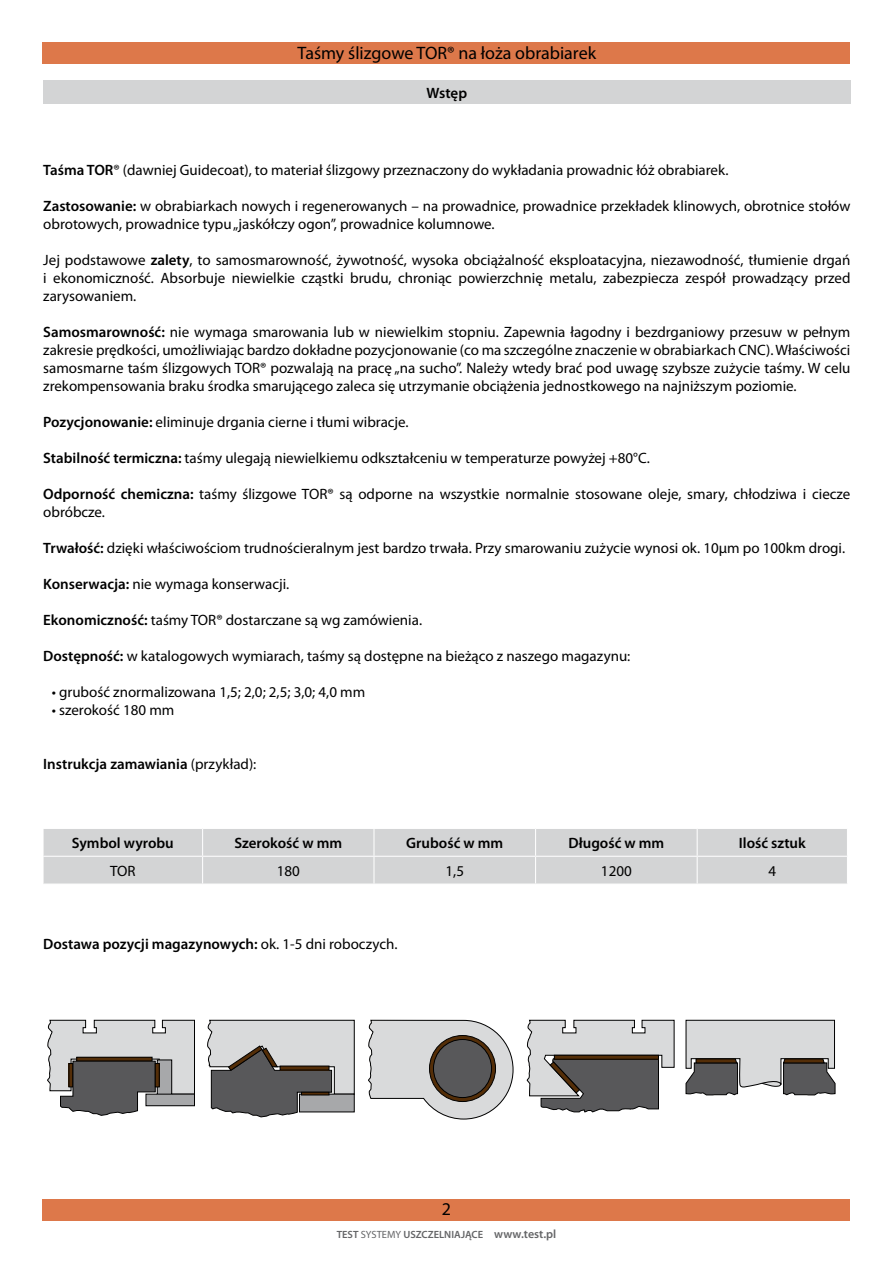
<style>
.page{position:relative;width:893px;height:1263px;background:#fff}
.page>*{position:absolute;margin:0;border:0;box-sizing:border-box;transform-origin:0 0}
.t1{font:18px "Myriad Pro";color:#000}
.t2{font:15px/18px "Myriad Pro";color:#000}
.t3{font:600 15px "Myriad Pro";color:#000}
.t4{font:600 10.5px "Myriad Pro";color:#646567}
.s1{font-weight:600}
.s2{font-weight:400}
.s3{font-size:12px}
</style>
<div class="page">
<div style="left:43px;top:1199px;width:807px;height:21px;background:#dd784a"></div>
<div style="left:43px;top:43px;width:807px;height:21px;background:#dd784a"></div>
<svg style="left:47px;top:1020px;width:148px;height:96px;background:#a7a6a7"></svg>
<div style="left:146px;top:1094px;width:48px;height:12px;background:#a7a8aa"></div>
<div style="left:146px;top:1094px;width:49px;height:12px;border:1px solid #000"></div>
<div style="left:157px;top:1060px;width:15px;height:34px;background:#a7a8aa"></div>
<div style="left:157px;top:1059px;width:15px;height:35px;border:1px solid #000"></div>
<hr style="left:155px;top:1063px;width:4px;height:24px;background:#542e08">
<div style="left:155px;top:1063px;width:5px;height:24px;border:1px solid #000"></div>
<svg style="left:207px;top:1020px;width:148px;height:97px;background:#9e9e9f"></svg>
<div style="left:280px;top:1066px;width:49px;height:4px;border:1px solid #000"></div>
<div style="left:301px;top:1092px;width:28px;height:3px;border:1px solid #000"></div>
<svg style="left:368px;top:1020px;width:146px;height:100px"></svg>
<svg style="left:429px;top:1035px;width:66px;height:66px"></svg>
<div style="left:429px;top:1035px;width:67px;height:67px;border:1px solid #000;border-radius:50%"></div>
<div style="left:433px;top:1039px;width:59px;height:58px;background:#58585a;border-radius:50%"></div>
<div style="left:433px;top:1039px;width:59px;height:59px;border:1px solid #000;border-radius:50%"></div>
<svg style="left:527px;top:1020px;width:148px;height:93px;background:#9e9e9d"></svg>
<svg style="left:685px;top:1020px;width:151px;height:75px;background:#a9a9a9"></svg>
<div style="left:43px;top:81px;width:807px;height:23px;background:#d3d4d5"></div>
<div style="left:43px;top:829px;width:804px;height:54px;background:#d3d4d5"></div>
<p class="t1" style="left:298px;top:42px;width:300px">Taśmy ślizgowe TOR® na łoża obrabiarek</p>
<p class="t3" style="left:427px;top:83px;width:42px">Wstęp</p>
<p class="t2" style="left:43px;top:161px;width:687px"><span class="s1">Taśma TOR</span>® (dawniej Guidecoat), to materiał ślizgowy przeznaczony do wykładania prowadnic łóż obrabiarek.</p>
<p class="t2" style="left:43px;top:197px;width:809px"><span class="s1">Zastosowanie:</span> w obrabiarkach nowych i regenerowanych – na prowadnice, prowadnice przekładek klinowych, obrotnice stołów obrotowych, prowadnice typu „jaskółczy ogon”, prowadnice kolumnowe.</p>
<p class="t2" style="left:43px;top:251px;width:809px;text-align:justify">Jej podstawowe <span class="s1">zalety</span>, to samosmarowność, żywotność, wysoka obciążalność eksploatacyjna, niezawodność, tłumienie drgań i ekonomiczność. Absorbuje niewielkie cząstki brudu, chroniąc powierzchnię metalu, zabezpiecza zespół prowadzący przed zarysowaniem.</p>
<p class="t2" style="left:43px;top:323px;width:809px;text-align:justify"><span class="s1">Samosmarowność:</span> nie wymaga smarowania lub w niewielkim stopniu. Zapewnia łagodny i bezdrganiowy przesuw w pełnym zakresie prędkości, umożliwiając bardzo dokładne pozycjonowanie (co ma szczególne znaczenie w obrabiarkach CNC). Właściwości samosmarne taśm ślizgowych TOR® pozwalają na pracę „na sucho”. Należy wtedy brać pod uwagę szybsze zużycie taśmy. W celu zrekompensowania braku środka smarującego zaleca się utrzymanie obciążenia jednostkowego na najniższym poziomie.</p>
<p class="t2" style="left:43px;top:413px;width:367px"><span class="s1">Pozycjonowanie:</span> eliminuje drgania cierne i tłumi wibracje.</p>
<p class="t2" style="left:43px;top:449px;width:608px"><span class="s1">Stabilność termiczna:</span> taśmy ulegają niewielkiemu odkształceniu w temperaturze powyżej +80°C.</p>
<p class="t2" style="left:43px;top:485px;width:809px"><span class="s1">Odporność chemiczna:</span> taśmy ślizgowe TOR® są odporne na wszystkie normalnie stosowane oleje, smary, chłodziwa i ciecze obróbcze.</p>
<p class="t2" style="left:43px;top:539px;width:803px"><span class="s1">Trwałość:</span> dzięki właściwościom trudnościeralnym jest bardzo trwała. Przy smarowaniu zużycie wynosi ok. 10μm po 100km drogi.</p>
<p class="t2" style="left:43px;top:575px;width:248px"><span class="s1">Konserwacja:</span> nie wymaga konserwacji.</p>
<p class="t2" style="left:43px;top:611px;width:380px"><span class="s1">Ekonomiczność:</span> taśmy TOR® dostarczane są wg zamówienia.</p>
<p class="t2" style="left:43px;top:647px;width:589px"><span class="s1">Dostępność:</span> w katalogowych wymiarach, taśmy są dostępne na bieżąco z naszego magazynu:</p>
<p class="t2" style="left:52px;top:683px;width:315px">• grubość znormalizowana 1,5; 2,0; 2,5; 3,0; 4,0 mm</p>
<p class="t2" style="left:52px;top:701px;width:124px">• szerokość 180 mm</p>
<p class="t3" style="left:43px;top:754px;width:215px">Instrukcja zamawiania <span class="s2">(przykład):</span></p>
<p class="t3" style="left:72px;top:833px;width:103px">Symbol wyrobu</p>
<p class="t3" style="left:234px;top:833px;width:109px">Szerokość w mm</p>
<p class="t3" style="left:406px;top:833px;width:99px">Grubość w mm</p>
<p class="t3" style="left:568px;top:833px;width:97px">Długość w mm</p>
<p class="t3" style="left:739px;top:833px;width:68px">Ilość sztuk</p>
<p class="t2" style="left:110px;top:861px;width:27px">TOR</p>
<p class="t2" style="left:277px;top:861px;width:25px">180</p>
<p class="t2" style="left:445px;top:861px;width:20px">1,5</p>
<p class="t2" style="left:601px;top:861px;width:32px">1200</p>
<p class="t2" style="left:768px;top:861px;width:9px">4</p>
<p class="t3" style="left:43px;top:934px;width:356px">Dostawa pozycji magazynowych: <span class="s2">ok. 1-5 dni roboczych.</span></p>
<p class="t1" style="left:442px;top:1197px;width:11px">2</p>
<p class="t4" style="left:337px;top:1228px;width:221px">TEST <span class="s2">SYSTEMY</span> USZCZELNIAJĄCE <span class="s3">www.test.pl</span></p>
</div>
